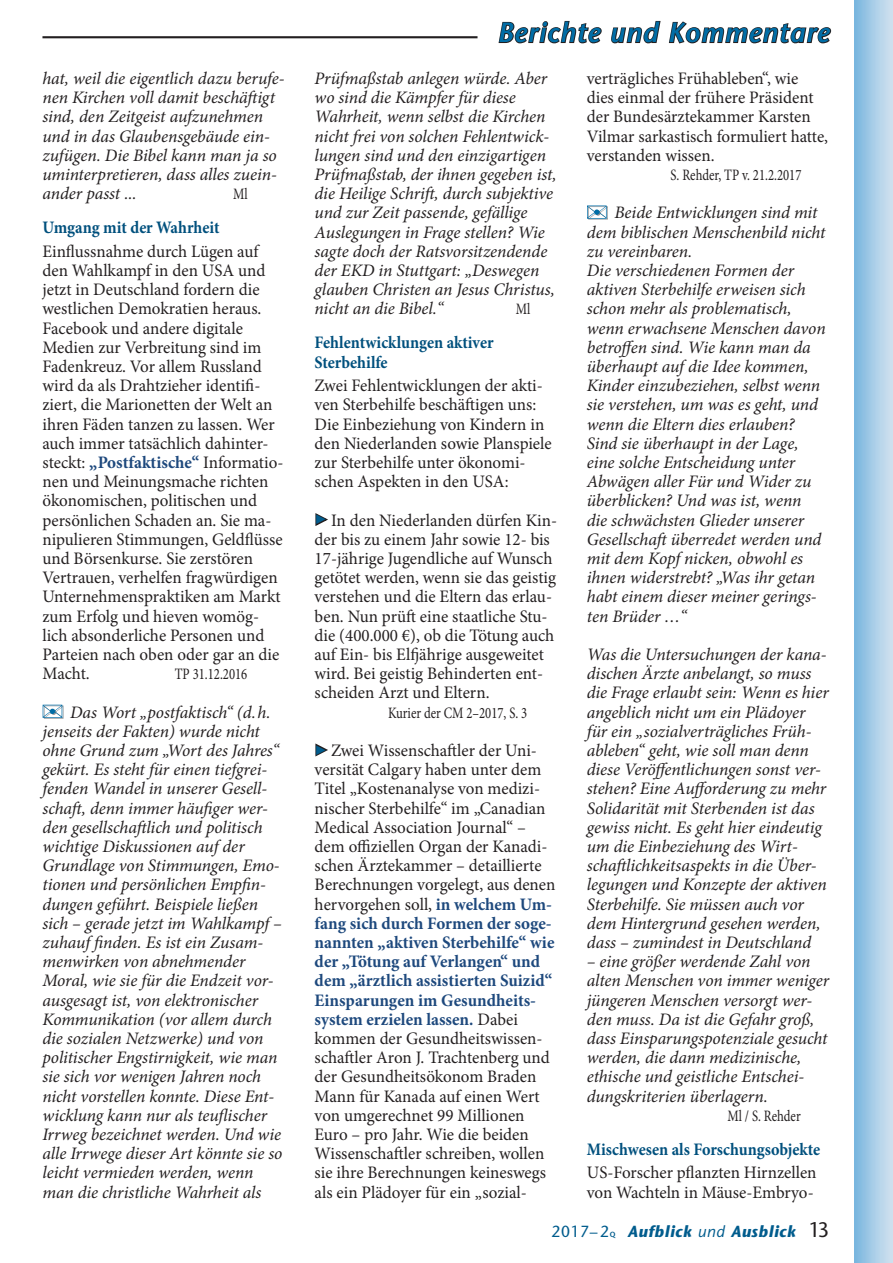
<style>
.page{position:relative;width:893px;height:1263px;background:#fff}
.page>*{position:absolute;margin:0;border:0;box-sizing:border-box;transform-origin:0 0}
.t1{font:italic 600 27.75px "Stone Sans";letter-spacing:.04em;color:#006da6}
.t2{font:italic 17.55px/19.2px "Minion Pro";letter-spacing:-.005em;color:#231f20}
.t3{font:17.55px/19.2px "Minion Pro";color:#231f20}
.t4{font:700 17.55px/19.2px "Minion Pro";color:#00507d;scale:.92 1}
.t5{font:italic 700 16.05px "Stone Sans";letter-spacing:.04em;color:#005c8d}
.t6{font:15.9px "Minion Pro";color:#231f20;scale:.8 1}
.s1{font-weight:700;color:#1e497d}
.s2{font-weight:400;font-style:normal}
.s3{font-weight:600;font-style:normal;font-size:7.5px}
.s4{font-weight:400}
.s5{font-weight:400;font-style:normal;font-size:21px;color:#231f20}
</style>
<div class="page">
<svg style="left:587px;top:206px;width:21px;height:14px"></svg>
<svg style="left:43px;top:705px;width:21px;height:14px"></svg>
<svg style="left:498px;top:20px;width:104px;height:24px"></svg>
<svg style="left:611px;top:20px;width:50px;height:24px"></svg>
<svg style="left:668px;top:21px;width:164px;height:23px"></svg>
<hr style="left:42px;top:36px;width:435px;height:2px;background:#231f20">
<svg style="left:315px;top:513px;width:13px;height:13px"></svg>
<svg style="left:315px;top:743px;width:13px;height:14px"></svg>
<p class="t2" style="left:42px;top:70px;width:244px">hat, weil die eigentlich dazu berufe&shy;nen Kirchen voll damit beschäftigt sind, den Zeitgeist aufzunehmen und in das Glaubensgebäude ein&shy;zufügen. Die Bibel kann man ja so uminterpretieren, dass alles zuein&shy;ander passt ...</p>
<p class="t6" style="left:233px;top:188px;width:20px">Ml</p>
<p class="t4" style="left:42px;top:219px;width:194px">Umgang mit der Wahrheit</p>
<p class="t3" style="left:42px;top:243px;width:242px">Einflussnahme durch Lügen auf den Wahlkampf in den USA und jetzt in Deutschland fordern die westlichen Demokratien heraus.<br>Facebook und andere digitale<br>Medien zur Verbreitung sind im<br>Fadenkreuz. Vor allem Russland wird da als Drahtzieher identifi&shy;ziert, die Marionetten der Welt an ihren Fäden tanzen zu lassen. Wer auch immer tatsächlich dahinter&shy;steckt: <span class="s1">„Postfaktische“</span> Informatio&shy;nen und Meinungsmache richten ökonomischen, politischen und persönlichen Schaden an. Sie ma&shy;nipulieren Stimmungen, Geldflüsse und Börsenkurse. Sie zerstören<br>Vertrauen, verhelfen fragwürdigen<br>Unternehmenspraktiken am Markt zum Erfolg und hieven womög&shy;lich absonderliche Personen und<br>Parteien nach oben oder gar an die<br>Macht.</p>
<p class="t6" style="left:175px;top:668px;width:92px">TP 31.12.2016</p>
<p class="t2" style="left:42px;top:704px;width:241px;text-indent:28px">Das Wort „postfaktisch“ (d.h. jenseits der Fakten) wurde nicht ohne Grund zum „Wort des Jahres“ gekürt. Es steht für einen tiefgrei&shy;fenden Wandel in unserer Gesell&shy;schaft, denn immer häufiger wer&shy;den gesellschaftlich und politisch wichtige Diskussionen auf der Grundlage von Stimmungen, Emo&shy;tionen und persönlichen Empfin&shy;dungen geführt. Beispiele ließen sich – gerade jetzt im Wahlkampf – zuhauf finden. Es ist ein Zusam&shy;menwirken von abnehmender Moral, wie sie für die Endzeit vor&shy;ausgesagt ist, von elektronischer Kommunikation (vor allem durch die sozialen Netzwerke) und von politischer Engstirnigkeit, wie man sie sich vor wenigen Jahren noch nicht vorstellen konnte. Diese Ent&shy;wicklung kann nur als teuflischer Irrweg bezeichnet werden. Und wie alle Irrwege dieser Art könnte sie so leicht vermieden werden, wenn man die christliche Wahrheit als</p>
<h1 class="t1" style="left:497px;top:22px;width:333px">Berichte und Kommentare</h1>
<p class="t2" style="left:315px;top:70px;width:244px">Prüfmaßstab anlegen würde. Aber wo sind die Kämpfer für diese Wahrheit, wenn selbst die Kirchen nicht frei von solchen Fehlentwick&shy;lungen sind und den einzigartigen Prüfmaßstab, der ihnen gegeben ist, die Heilige Schrift, durch subjektive und zur Zeit passende, gefällige Auslegungen in Frage stellen? Wie sagte doch der Ratsvorsitzendende der EKD in Stuttgart: „Deswegen glauben Christen an Jesus Christus, nicht an die Bibel.“</p>
<p class="t6" style="left:516px;top:303px;width:20px">Ml</p>
<p class="t4" style="left:315px;top:335px;width:196px">Fehlentwicklungen aktiver<br>Sterbehilfe</p>
<p class="t3" style="left:315px;top:377px;width:239px">Zwei Fehlentwicklungen der akti&shy;ven Sterbehilfe beschäftigen uns:<br>Die Einbeziehung von Kindern in den Niederlanden sowie Planspiele zur Sterbehilfe unter ökonomi&shy;schen Aspekten in den USA:</p>
<p class="t3" style="left:315px;top:512px;width:244px;text-indent:16px">In den Niederlanden dürfen Kin&shy;der bis zu einem Jahr sowie 12- bis 17-jährige Jugendliche auf Wunsch getötet werden, wenn sie das geistig verstehen und die Eltern das erlau&shy;ben. Nun prüft eine staatliche Stu&shy;die (400.000 €), ob die Tötung auch auf Ein- bis Elfjährige ausgeweitet wird. Bei geistig Behinderten ent&shy;scheiden Arzt und Eltern.</p>
<p class="t6" style="left:388px;top:706px;width:176px">Kurier der CM 2–2017, S. 3</p>
<p class="t3" style="left:315px;top:742px;width:242px;text-indent:16px">Zwei Wissenschaftler der Uni&shy;versität Calgary haben unter dem<br>Titel „Kostenanalyse von medizi&shy;nischer Sterbehilfe“ im „Canadian<br>Medical Association Journal“ – dem offiziellen Organ der Kanadi&shy;schen Ärztekammer – detaillierte<br>Berechnungen vorgelegt, aus denen hervorgehen soll, <span class="s1">in welchem Um&shy;fang sich durch Formen der soge&shy;nannten „aktiven Sterbehilfe“ wie der „Tötung auf Verlangen“ und dem „ärztlich assistierten Suizid“<br>Einsparungen im Gesundheits&shy;system erzielen lassen.</span> Dabei kommen der Gesundheitswissen&shy;schaftler Aron J. Trachtenberg und der Gesundheitsökonom Braden<br>Mann für Kanada auf einen Wert von umgerechnet 99 Millionen<br>Euro – pro Jahr. Wie die beiden<br>Wissenschaftler schreiben, wollen sie ihre Berechnungen keineswegs als ein Plädoyer für ein „sozial-</p>
<p class="t3" style="left:587px;top:70px;width:243px">verträgliches Frühableben“, wie dies einmal der frühere Präsident der Bundesärztekammer Karsten<br>Vilmar sarkastisch formuliert hatte, verstanden wissen.</p>
<p class="t6" style="left:670px;top:169px;width:165px">S. Rehder, TP v. 21.2.2017</p>
<p class="t2" style="left:587px;top:205px;width:240px;text-indent:28px">Beide Entwicklungen sind mit dem biblischen Menschenbild nicht zu vereinbaren.<br>Die verschiedenen Formen der aktiven Sterbehilfe erweisen sich schon mehr als problematisch, wenn erwachsene Menschen davon betroffen sind. Wie kann man da überhaupt auf die Idee kommen,<br>Kinder einzubeziehen, selbst wenn sie verstehen, um was es geht, und wenn die Eltern dies erlauben?<br>Sind sie überhaupt in der Lage, eine solche Entscheidung unter<br>Abwägen aller Für und Wider zu überblicken? Und was ist, wenn die schwächsten Glieder unserer<br>Gesellschaft überredet werden und mit dem Kopf nicken, obwohl es ihnen widerstrebt? „Was ihr getan habt einem dieser meiner gerings&shy;ten Brüder …“</p>
<p class="t2" style="left:587px;top:646px;width:243px">Was die Untersuchungen der kana&shy;dischen Ärzte anbelangt, so muss die Frage erlaubt sein: Wenn es hier angeblich nicht um ein Plädoyer für ein „sozialverträgliches Früh&shy;ableben“ geht, wie soll man denn diese Veröffentlichungen sonst ver&shy;stehen? Eine Aufforderung zu mehr Solidarität mit Sterbenden ist das gewiss nicht. Es geht hier eindeutig um die Einbeziehung des Wirt&shy;schaftlichkeitsaspekts in die Über&shy;legungen und Konzepte der aktiven Sterbehilfe. Sie müssen auch vor dem Hintergrund gesehen werden, dass – zumindest in Deutschland</p>
<p class="t2" style="left:587px;top:953px;width:244px">– eine größer werdende Zahl von alten Menschen von immer weniger jüngeren Menschen versorgt wer&shy;den muss. Da ist die Gefahr groß, dass Einsparungspotenziale gesucht werden, die dann medizinische, ethische und geistliche Entschei&shy;dungskriterien überlagern.</p>
<p class="t6" style="left:727px;top:1109px;width:93px">Ml / S. Rehder</p>
<p class="t4" style="left:587px;top:1141px;width:255px">Mischwesen als Forschungsobjekte</p>
<p class="t3" style="left:587px;top:1165px;width:231px">US-Forscher pflanzten Hirnzellen von Wachteln in Mäuse-Embryo-</p>
<p class="t5" style="left:551px;top:1225px;width:279px"><span class="s2">2017–2</span><span class="s3">Q</span> Aufblick <span class="s4">und</span> Ausblick <span class="s5">13</span></p>
</div>
